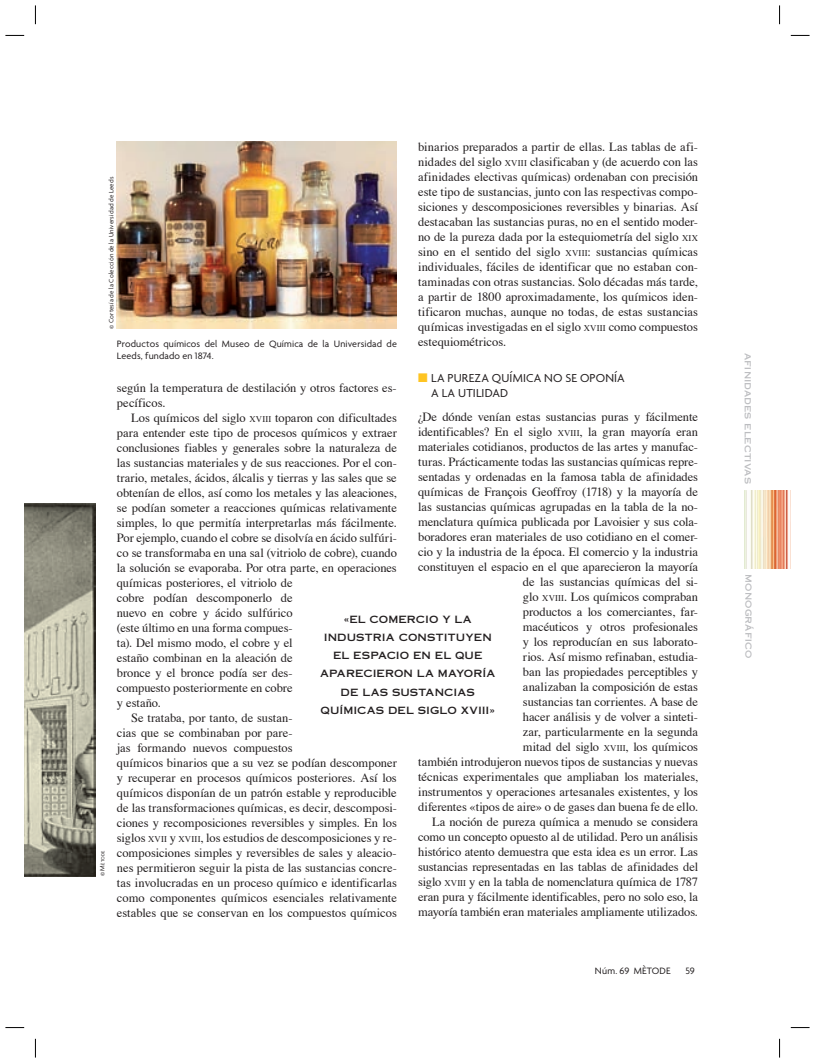
<style>
.page{position:relative;width:815px;height:1063px;background:#fff}
.page>*{position:absolute;margin:0;border:0;box-sizing:border-box;transform-origin:0 0}
.t1{font:12.5px/15px "Times";letter-spacing:-.005em;color:#231f20}
.t2{font:12.5px/15px "Agenda";letter-spacing:.015em;color:#231f20}
.t3{font:10px/18.1px "Copperplate Thirty One AB";letter-spacing:.01em;color:#231f20;text-align:center}
.t4{font:10px/11.9px "Agenda";letter-spacing:.015em;color:#231f20}
.t5{font:10px "Copperplate Thirty One AB";letter-spacing:.005em;color:#bcbdc0}
.t6{font:6.88px "Agenda";letter-spacing:.02em;color:#231f20}
.t7{font:4.75px "Agenda";letter-spacing:.035em;color:#231f20}
.s1{font-size:8.75px}
.s2{color:#fec422}
.s3{font-size:6.88px}
</style>
<div class="page">
<img style="left:117px;top:142px;width:280px;height:187px">
<img style="left:25px;top:504px;width:71px;height:372px">
<img style="left:745px;top:491px;width:44px;height:77px">
<svg style="left:5px;top:35px;width:19px;height:1px"></svg>
<svg style="left:791px;top:35px;width:19px;height:1px"></svg>
<svg style="left:5px;top:1027px;width:19px;height:1px"></svg>
<svg style="left:791px;top:1027px;width:19px;height:1px"></svg>
<svg style="left:35px;top:5px;width:1px;height:19px"></svg>
<svg style="left:35px;top:1039px;width:1px;height:19px"></svg>
<svg style="left:779px;top:5px;width:1px;height:19px"></svg>
<svg style="left:779px;top:1039px;width:1px;height:19px"></svg>
<p class="t1" style="left:418px;top:140px;width:282px;text-align:justify">binarios preparados a partir de ellas. Las tablas de afi&shy;nidades del siglo <span class="s1">XVIII</span> clasificaban y (de acuerdo con las afinidades electivas químicas) ordenaban con precisión este tipo de sustancias, junto con las respectivas compo&shy;siciones y descomposiciones reversibles y binarias. Así destacaban las sustancias puras, no en el sentido moder&shy;no de la pureza dada por la estequiometría del siglo <span class="s1">XIX </span>sino en el sentido del siglo <span class="s1">XVIII</span>: sustancias químicas individuales, fáciles de identificar que no estaban con&shy;taminadas con otras sustancias. Solo décadas más tarde, a partir de 1800 aproximadamente, los químicos iden&shy;tificaron muchas, aunque no todas, de estas sustancias químicas investigadas en el siglo <span class="s1">XVIII</span> como compuestos estequiométricos.</p>
<p class="t2" style="left:431px;top:372px;width:195px;text-indent:-13px"><span class="s2">■</span> LA PUREZA QUÍMICA NO SE OPONÍA<br>A LA UTILIDAD</p>
<p class="t1" style="left:418px;top:411px;width:282px;text-align:right">¿De dónde venían estas sustancias puras y fácilmente identificables? En el siglo <span class="s1">XVIII</span>, la gran mayoría eran materiales cotidianos, productos de las artes y manufac&shy;turas. Prácticamente todas las sustancias químicas repre&shy;sentadas y ordenadas en la famosa tabla de afinidades químicas de François Geoffroy (1718) y la mayoría de las sustancias químicas agrupadas en la tabla de la no&shy;menclatura química publicada por Lavoisier y sus cola&shy;boradores eran materiales de uso cotidiano en el comer&shy;cio y la industria de la época. El comercio y la industria constituyen el espacio en el que aparecieron la mayoría de las sustancias químicas del si-<br>glo <span class="s1">XVIII</span>. Los químicos compraban<br>productos a los comerciantes, far-<br>macéuticos y otros profesionales<br>y los reproducían en sus laborato-<br>rios. Así mismo refinaban, estudia-<br>ban las propiedades perceptibles y<br>analizaban la composición de estas<br>sustancias tan corrientes. A base de<br>hacer análisis y de volver a sinteti-<br>zar, particularmente en la segunda<br>mitad del siglo <span class="s1">XVIII</span>, los químicos<br>también introdujeron nuevos tipos de sustancias y nuevas técnicas experimentales que ampliaban los materiales, instrumentos y operaciones artesanales existentes, y los diferentes «tipos de aire» o de gases dan buena fe de ello.<br>La noción de pureza química a menudo se considera como un concepto opuesto al de utilidad. Pero un análisis histórico atento demuestra que esta idea es un error. Las sustancias representadas en las tablas de afinidades del siglo <span class="s1">XVIII</span> y en la tabla de nomenclatura química de 1787 eran pura y fácilmente identificables, pero no solo eso, la mayoría también eran materiales ampliamente utilizados.</p>
<p class="t6" style="left:108px;top:329px;width:154px;rotate:-90deg">© Cortesía de la Colección de la Universidad de Leeds</p>
<p class="t4" style="left:117px;top:339px;width:281px">Productos químicos del Museo de Química de la Universidad de<br>Leeds, fundado en 1874.</p>
<p class="t1" style="left:117px;top:381px;width:281px">según la temperatura de destilación y otros factores es&shy;pecíficos.</p>
<p class="t1" style="left:131px;top:411px;width:267px">Los químicos del siglo <span class="s1">XVIII</span> toparon con dificultades</p>
<p class="t1" style="left:117px;top:426px;width:281px">para entender este tipo de procesos químicos y extraer</p>
<p class="t1" style="left:117px;top:441px;width:281px">conclusiones fiables y generales sobre la naturaleza de</p>
<p class="t1" style="left:117px;top:456px;width:281px">las sustancias materiales y de sus reacciones. Por el con-</p>
<p class="t1" style="left:117px;top:471px;width:281px">trario, metales, ácidos, álcalis y tierras y las sales que se</p>
<p class="t1" style="left:117px;top:486px;width:281px">obtenían de ellos, así como los metales y las aleaciones,</p>
<p class="t1" style="left:117px;top:501px;width:282px">se podían someter a reacciones químicas relativamente</p>
<p class="t1" style="left:117px;top:516px;width:281px">simples, lo que permitía interpretarlas más fácilmente.</p>
<p class="t1" style="left:117px;top:531px;width:281px">Por ejemplo, cuando el cobre se disolvía en ácido sulfúri-</p>
<p class="t1" style="left:117px;top:546px;width:282px">co se transformaba en una sal (vitriolo de cobre), cuando</p>
<p class="t1" style="left:117px;top:561px;width:281px">la solución se evaporaba. Por otra parte, en operaciones</p>
<p class="t1" style="left:117px;top:576px;width:177px">químicas posteriores, el vitriolo de</p>
<p class="t1" style="left:117px;top:591px;width:177px">cobre podían descomponerlo de</p>
<p class="t1" style="left:117px;top:606px;width:177px">nuevo en cobre y ácido sulfúrico</p>
<p class="t1" style="left:117px;top:621px;width:177px">(este último en una forma compues-</p>
<p class="t1" style="left:117px;top:636px;width:177px">ta). Del mismo modo, el cobre y el</p>
<p class="t1" style="left:117px;top:651px;width:177px">estaño combinan en la aleación de</p>
<p class="t1" style="left:117px;top:666px;width:177px">bronce y el bronce podía ser des-</p>
<p class="t1" style="left:117px;top:681px;width:177px">compuesto posteriormente en cobre</p>
<p class="t1" style="left:117px;top:696px;width:45px">y estaño.</p>
<p class="t1" style="left:131px;top:711px;width:163px">Se trataba, por tanto, de sustan-</p>
<p class="t1" style="left:117px;top:726px;width:177px">cias que se combinaban por pare-</p>
<p class="t1" style="left:117px;top:741px;width:177px">jas formando nuevos compuestos</p>
<p class="t1" style="left:117px;top:756px;width:281px">químicos binarios que a su vez se podían descomponer</p>
<p class="t1" style="left:117px;top:771px;width:281px">y recuperar en procesos químicos posteriores. Así los</p>
<p class="t1" style="left:117px;top:786px;width:281px">químicos disponían de un patrón estable y reproducible</p>
<p class="t1" style="left:117px;top:801px;width:281px">de las transformaciones químicas, es decir, descomposi-</p>
<p class="t1" style="left:117px;top:816px;width:281px">ciones y recomposiciones reversibles y simples. En los</p>
<p class="t1" style="left:117px;top:831px;width:281px">siglos <span class="s1">XVII</span> y <span class="s1">XVIII</span>, los estudios de descomposiciones y re-</p>
<p class="t1" style="left:117px;top:846px;width:281px">composiciones simples y reversibles de sales y aleacio-</p>
<p class="t1" style="left:117px;top:861px;width:281px">nes permitieron seguir la pista de las sustancias concre-</p>
<p class="t1" style="left:117px;top:876px;width:281px">tas involucradas en un proceso químico e identificarlas</p>
<p class="t1" style="left:117px;top:891px;width:282px">como componentes químicos esenciales relativamente</p>
<p class="t1" style="left:117px;top:906px;width:281px">estables que se conservan en los compuestos químicos</p>
<p class="t3" style="left:320px;top:611px;width:177px">«EL COMERCIO Y LA<br>INDUSTRIA CONSTITUYEN<br>EL ESPACIO EN EL QUE<br>APARECIERON LA MAYORÍA<br>DE LAS SUSTANCIAS<br>QUÍMICAS DEL SIGLO XVIII»</p>
<p class="t7" style="left:101px;top:876px;width:27px;rotate:-90deg"><span class="s3">© M</span>ÈTODE</p>
<p class="t4" style="left:595px;top:966px;width:77px">Núm. 69 MÈTODE</p>
<p class="t4" style="left:685px;top:966px;width:11px">59</p>
<p class="t5" style="left:754px;top:353px;width:132px;rotate:90deg">afinidades electivas</p>
<p class="t5" style="left:755px;top:574px;width:85px;rotate:90deg">monográfico</p>
</div>
